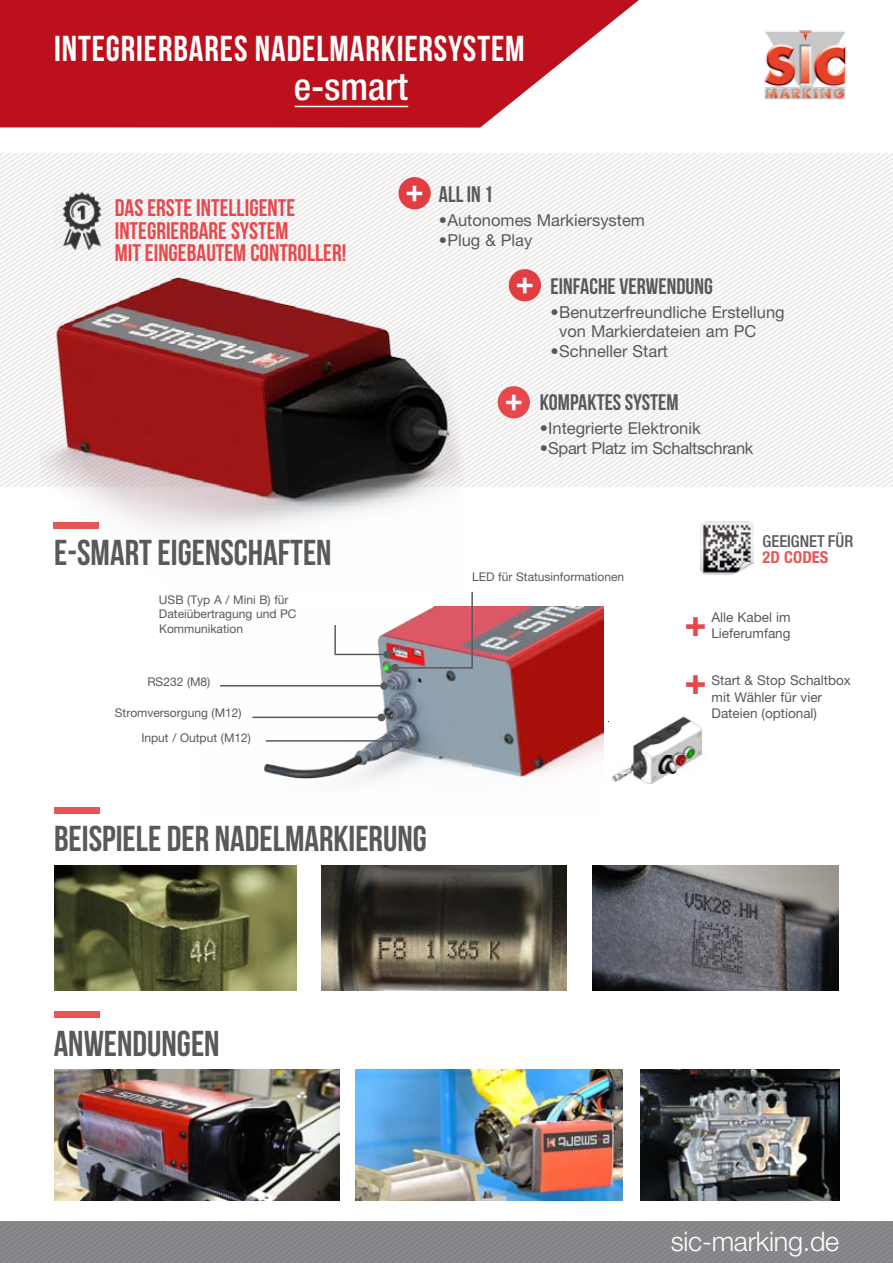
<style>
.page{position:relative;width:893px;height:1263px;background:#fff}
.page>*{position:absolute;margin:0;border:0;box-sizing:border-box;transform-origin:0 0}
.t1{font:44.4px "Bebas Neue";color:#fff}
.t2{font:500 condensed 37.5px "Helvetica Neue LT Pro";color:#fff}
.t3{font:700 condensed 37.2px "Helvetica Neue LT Pro";color:#e6494d}
.t4{font:36px "Bebas Neue";color:#58595b}
.t5{font:36px "Bebas Neue";letter-spacing:.025em;color:#fff}
.t6{font:300 27px "Helvetica Neue LT Pro";letter-spacing:-.01em;color:#fff}
.t7{font:24px/22.5px "Bebas Neue";color:#e6494d}
.t8{font:22.5px "Bebas Neue";color:#58595b}
.t9{font:16.5px/19.8px "Helvetica Neue LT Pro";color:#58595b}
.t10{font:16.5px "Helvetica Neue LT Pro";letter-spacing:-.02em;color:#58595b}
.t11{font:500 condensed 16.5px "Helvetica Neue LT Pro";color:#58595b}
.t12{font:700 condensed 16.5px "Helvetica Neue LT Pro";color:#e75654}
.t13{font:13.5px/16.2px "Helvetica Neue LT Pro";color:#58595b}
.t14{font:12px/14.4px "Helvetica Neue LT Pro";color:#58595b}
.t15{font:5.85px "Arial";color:#000}
</style>
<div class="page">
<svg style="left:463px;top:194px;width:430px;height:293px;fill:#f4f1f1"></svg>
<svg style="left:470px;top:198px;width:423px;height:289px;fill:#f4f1f1"></svg>
<svg style="left:477px;top:203px;width:416px;height:284px;fill:#f4f1f1"></svg>
<svg style="left:484px;top:207px;width:409px;height:280px;fill:#f4f1f1"></svg>
<svg style="left:490px;top:212px;width:403px;height:275px;fill:#f4f1f1"></svg>
<svg style="left:497px;top:217px;width:396px;height:270px;fill:#f4f1f1"></svg>
<svg style="left:504px;top:221px;width:389px;height:266px;fill:#f4f1f1"></svg>
<svg style="left:511px;top:226px;width:382px;height:261px;fill:#f4f1f1"></svg>
<svg style="left:518px;top:230px;width:375px;height:257px;fill:#f3f1f1"></svg>
<svg style="left:525px;top:235px;width:368px;height:252px;fill:#f4f1f1"></svg>
<svg style="left:531px;top:239px;width:362px;height:248px;fill:#f4f1f1"></svg>
<svg style="left:538px;top:244px;width:355px;height:243px;fill:#f4f1f1"></svg>
<svg style="left:545px;top:248px;width:348px;height:239px;fill:#f4f1f1"></svg>
<svg style="left:552px;top:253px;width:341px;height:234px;fill:#f4f1f1"></svg>
<svg style="left:559px;top:257px;width:334px;height:230px;fill:#f4f1f1"></svg>
<svg style="left:566px;top:262px;width:327px;height:225px;fill:#f4f1f1"></svg>
<svg style="left:573px;top:266px;width:320px;height:221px;fill:#f4f1f1"></svg>
<svg style="left:579px;top:271px;width:314px;height:216px;fill:#f4f1f1"></svg>
<svg style="left:586px;top:275px;width:307px;height:212px;fill:#f4f1f1"></svg>
<svg style="left:593px;top:280px;width:300px;height:207px;fill:#f4f1f1"></svg>
<svg style="left:600px;top:285px;width:293px;height:202px;fill:#f4f1f1"></svg>
<svg style="left:607px;top:289px;width:286px;height:198px;fill:#f4f1f1"></svg>
<svg style="left:614px;top:294px;width:279px;height:193px;fill:#f4f1f1"></svg>
<svg style="left:621px;top:298px;width:272px;height:189px;fill:#f4f1f1"></svg>
<svg style="left:627px;top:303px;width:266px;height:184px;fill:#f4f1f1"></svg>
<svg style="left:634px;top:307px;width:259px;height:180px;fill:#f4f1f1"></svg>
<svg style="left:641px;top:312px;width:252px;height:175px"></svg>
<div style="left:398px;top:177px;width:33px;height:32px;background:#e13e43;border-radius:50%"></div>
<div style="left:509px;top:269px;width:32px;height:32px;background:#e13e43;border-radius:50%"></div>
<div style="left:498px;top:386px;width:32px;height:32px;background:#e6494d;border-radius:50%"></div>
<img style="left:592px;top:865px;width:246px;height:126px">
<img style="left:321px;top:865px;width:245px;height:126px">
<img style="left:54px;top:865px;width:242px;height:126px">
<img style="left:40px;top:202px;width:424px;height:331px">
<img style="left:54px;top:193px;width:57px;height:57px">
<img style="left:612px;top:723px;width:90px;height:61px">
<hr style="left:609px;top:831px;width:102px;height:1px;background:#000">
<hr style="left:729px;top:712px;width:1px;height:77px;background:#000">
<hr style="left:609px;top:712px;width:1px;height:77px;background:#000">
<svg style="left:609px;top:712px;width:86px;height:11px"></svg>
<div style="left:612px;top:712px;width:52px;height:14px;background:#fff"></div>
<div style="left:55px;top:807px;width:45px;height:6px;background:#e75654"></div>
<img style="left:220px;top:607px;width:383px;height:174px">
<hr style="left:395px;top:667px;width:77px;height:2px;background:#58595b">
<div style="left:391px;top:664px;width:8px;height:8px;background:#58595b;border-radius:50%"></div>
<hr style="left:266px;top:740px;width:146px;height:2px;background:#58595b">
<div style="left:408px;top:737px;width:8px;height:8px;background:#58595b;border-radius:50%"></div>
<div style="left:383px;top:651px;width:8px;height:7px;background:#58595b;border-radius:50%"></div>
<hr style="left:334px;top:654px;width:56px;height:1px;background:#58595b">
<hr style="left:334px;top:625px;width:2px;height:29px;background:#58595b">
<hr style="left:220px;top:685px;width:164px;height:1px;background:#58595b">
<div style="left:380px;top:682px;width:8px;height:8px;background:#58595b;border-radius:50%"></div>
<hr style="left:252px;top:716px;width:129px;height:2px;background:#58595b">
<div style="left:378px;top:714px;width:7px;height:7px;background:#58595b;border-radius:50%"></div>
<hr style="left:471px;top:592px;width:2px;height:77px;background:#58595b">
<div style="left:54px;top:1011px;width:45px;height:7px;background:#e75654"></div>
<img style="left:640px;top:1069px;width:199px;height:131px">
<img style="left:55px;top:1069px;width:285px;height:131px">
<img style="left:355px;top:1069px;width:268px;height:131px">
<div style="left:0;top:1222px;width:893px;height:41px;background:#86878a"></div>
<div style="left:54px;top:522px;width:45px;height:6px;background:#e75654"></div>
<img style="left:764px;top:30px;width:83px;height:70px">
<svg style="left:0;top:0;width:639px;height:128px;background:#c42f38"></svg>
<hr style="left:295px;top:106px;width:113px;height:1px;background:#fff">
<img style="left:701px;top:522px;width:52px;height:52px">
<h3 class="t5" style="left:54px;top:28px;width:472px">INTEGRIERBARES NADELMARKIERSYSTEM</h3>
<h2 class="t2" style="left:294px;top:64px;width:115px">e-smart</h2>
<h3 class="t7" style="left:115px;top:196px;width:233px">DAS ERSTE INTELLIGENTE<br>INTEGRIERBARE SYSTEM<br>MIT EINGEBAUTEM CONTROLLER!</h3>
<h3 class="t4" style="left:54px;top:533px;width:279px">E-SMART EIGENSCHAFTEN</h3>
<p class="t14" style="left:159px;top:592px;width:139px">USB (Typ A / Mini B) für<br>Dateiübertragung und PC<br>Kommunikation</p>
<p class="t14" style="left:147px;top:674px;width:65px">RS232 (M8)</p>
<p class="t14" style="left:115px;top:706px;width:128px">Stromversorgung (M12)</p>
<p class="t14" style="left:141px;top:730px;width:111px">Input / Output (M12)</p>
<h1 class="t1" style="left:406px;top:169px;width:19px">+</h1>
<h3 class="t8" style="left:439px;top:182px;width:56px">ALL IN 1</h3>
<h3 class="t9" style="left:439px;top:210px;width:208px">• Autonomes Markiersystem</h3>
<h3 class="t9" style="left:439px;top:230px;width:95px">• Plug &amp; Play</h3>
<h1 class="t1" style="left:516px;top:261px;width:19px">+</h1>
<h1 class="t1" style="left:505px;top:378px;width:19px">+</h1>
<h3 class="t8" style="left:551px;top:273px;width:164px">EINFACHE VERWENDUNG</h3>
<h3 class="t9" style="left:559px;top:302px;width:227px;text-indent:-8px">• Benutzerfreundliche Erstellung von Markierdateien am PC</h3>
<h3 class="t9" style="left:551px;top:341px;width:119px">• Schneller Start</h3>
<h3 class="t8" style="left:540px;top:390px;width:112px">KOMPAKTES SYSTEM</h3>
<h3 class="t9" style="left:540px;top:418px;width:162px">• Integrierte Elektronik</h3>
<h3 class="t10" style="left:540px;top:438px;width:215px">• Spart Platz im Schaltschrank</h3>
<p class="t15" style="left:582px;top:571px;width:27px">2 230 350</p>
<p class="t14" style="left:472px;top:570px;width:154px">LED für Statusinformationen</p>
<h3 class="t11" style="left:763px;top:531px;width:92px">geeignet füR</h3>
<h3 class="t12" style="left:763px;top:547px;width:67px">2D CODES</h3>
<h3 class="t3" style="left:684px;top:600px;width:24px">+</h3>
<p class="t13" style="left:711px;top:609px;width:81px">Alle Kabel im<br>Lieferumfang</p>
<h3 class="t3" style="left:684px;top:658px;width:24px">+</h3>
<p class="t13" style="left:711px;top:672px;width:141px">Start &amp; Stop Schaltbox mit Wähler für vier<br>Dateien (optional)</p>
<h3 class="t4" style="left:54px;top:819px;width:374px">BEISPIELE DER NADELMARKIERUNG</h3>
<h3 class="t4" style="left:54px;top:1023px;width:167px">ANWENDUNGEN</h3>
<h3 class="t6" style="left:671px;top:1225px;width:170px">sic-marking.de</h3>
</div>
